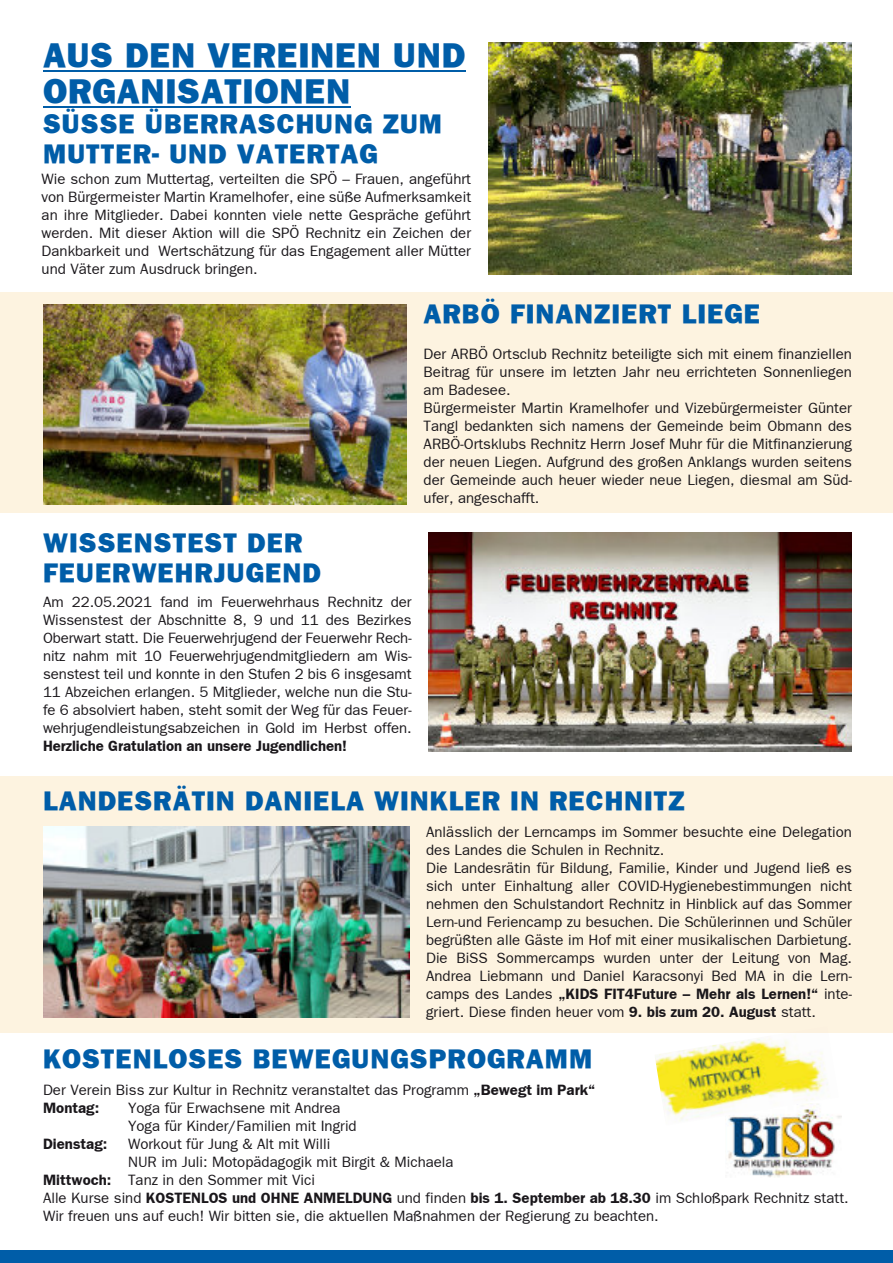
<style>
.page{position:relative;width:893px;height:1263px;background:#fff}
.page>*{position:absolute;margin:0;border:0;box-sizing:border-box;transform-origin:0 0}
.t1{font:800 34.5px/36px "Franklin Gothic";letter-spacing:.025em;color:#005da8}
.t2{font:800 27px/30px "Franklin Gothic";letter-spacing:.04em;color:#005da8}
.t3{font:15px/18px "Franklin Gothic";color:#1a171b}
.t4{font:15px "Franklin Gothic Demi";letter-spacing:-.005em;color:#1a171b}
.s1{font-family:"Franklin Gothic"}
.s2{font-family:"Franklin Gothic Demi"}
</style>
<div class="page">
<img style="left:728px;top:1115px;width:113px;height:62px">
<img style="left:654px;top:1032px;width:185px;height:93px">
<div style="left:0;top:292px;width:893px;height:221px;background:#fdf3e0"></div>
<div style="left:0;top:776px;width:893px;height:256px;background:#fdf3e0"></div>
<hr style="left:0;top:0;width:1px;height:480px;background:#f7aa29;opacity:.15">
<div style="left:0;top:1250px;width:893px;height:13px;background:#005da8"></div>
<hr style="left:43px;top:70px;width:422px;height:2px;background:#005da8">
<hr style="left:43px;top:106px;width:307px;height:2px;background:#005da8">
<img style="left:488px;top:43px;width:363px;height:231px">
<img style="left:43px;top:304px;width:364px;height:201px">
<img style="left:429px;top:533px;width:423px;height:218px">
<img style="left:43px;top:826px;width:366px;height:191px">
<h1 class="t1" style="left:43px;top:37px;width:424px">AUS DEN VEREINEN UND<br>ORGANISATIONEN</h1>
<h2 class="t2" style="left:43px;top:108px;width:401px">SÜSSE ÜBERRASCHUNG ZUM<br>MUTTER- UND VATERTAG</h2>
<p class="t3" style="left:42px;top:170px;width:431px;text-align:justify">Wie schon zum Muttertag, verteilten die SPÖ – Frauen, angeführt von Bürgermeister Martin Kramelhofer, eine süße Aufmerksamkeit an ihre Mitglieder. Dabei konnten viele nette Gespräche geführt werden. Mit dieser Aktion will die SPÖ Rechnitz ein Zeichen der Dankbarkeit und Wertschätzung für das Engagement aller Mütter und Väter zum Ausdruck bringen.</p>
<h2 class="t2" style="left:424px;top:299px;width:338px">ARBÖ FINANZIERT LIEGE</h2>
<h2 class="t2" style="left:43px;top:527px;width:279px">WISSENSTEST DER<br>FEUERWEHRJUGEND</h2>
<p class="t3" style="left:43px;top:593px;width:370px;text-align:justify">Am 22.05.2021 fand im Feuerwehrhaus Rechnitz der Wissenstest der Abschnitte 8, 9 und 11 des Bezirkes Oberwart statt. Die Feuerwehrjugend der Feuerwehr Rech&shy;nitz nahm mit 10 Feuerwehrjugendmitgliedern am Wis&shy;senstest teil und konnte in den Stufen 2 bis 6 insgesamt 11 Abzeichen erlangen. 5 Mitglieder, welche nun die Stu&shy;fe 6 absolviert haben, steht somit der Weg für das Feuer&shy;wehrjugendleistungsabzeichen in Gold im Herbst offen.</p>
<p class="t4" style="left:43px;top:737px;width:305px">Herzliche Gratulation an unsere Jugendlichen!</p>
<p class="t3" style="left:424px;top:345px;width:430px">Der ARBÖ Ortsclub Rechnitz beteiligte sich mit einem finanziellen Beitrag für unsere im letzten Jahr neu errichteten Sonnenliegen am Badesee.<br>Bürgermeister Martin Kramelhofer und Vizebürgermeister Günter Tangl bedankten sich namens der Gemeinde beim Obmann des ARBÖ-Ortsklubs Rechnitz Herrn Josef Muhr für die Mitfinanzierung der neuen Liegen. Aufgrund des großen Anklangs wurden seitens der Gemeinde auch heuer wieder neue Liegen, diesmal am Süd&shy;ufer, angeschafft.</p>
<h2 class="t2" style="left:43px;top:786px;width:643px">LANDESRÄTIN DANIELA WINKLER IN RECHNITZ</h2>
<p class="t3" style="left:426px;top:823px;width:427px">Anlässlich der Lerncamps im Sommer besuchte eine Delegation des Landes die Schulen in Rechnitz.<br>Die Landesrätin für Bildung, Familie, Kinder und Jugend ließ es sich unter Einhaltung aller COVID-Hygienebestimmungen nicht nehmen den Schulstandort Rechnitz in Hinblick auf das Sommer Lern-und Feriencamp zu besuchen. Die Schülerinnen und Schüler begrüßten alle Gäste im Hof mit einer musikalischen Darbietung.<br>Die BiSS Sommercamps wurden unter der Leitung von Mag.<br>Andrea Liebmann und Daniel Karacsonyi Bed MA in die Lern-</p>
<p class="t4" style="left:426px;top:985px;width:427px"><span class="s1">camps des Landes</span> „KIDS FIT4Future – Mehr als Lernen!“ <span class="s1">inte-</span></p>
<p class="t3" style="left:426px;top:1003px;width:391px">griert. Diese finden heuer vom <span class="s2">9. bis zum 20. August</span> statt.</p>
<h2 class="t2" style="left:43px;top:1044px;width:551px">KOSTENLOSES BEWEGUNGSPROGRAMM</h2>
<p class="t3" style="left:43px;top:1081px;width:554px">Der Verein Biss zur Kultur in Rechnitz veranstaltet das Programm <span class="s2">„Bewegt im Park“</span></p>
<p class="t4" style="left:43px;top:1099px;width:58px">Montag:</p>
<p class="t3" style="left:128px;top:1099px;width:230px">Yoga für Erwachsene mit Andrea<br>Yoga für Kinder/Familien mit Ingrid</p>
<p class="t4" style="left:43px;top:1135px;width:66px">Dienstag:</p>
<p class="t3" style="left:128px;top:1135px;width:204px">Workout für Jung &amp; Alt mit Willi</p>
<p class="t3" style="left:128px;top:1153px;width:327px">NUR im Juli: Motopädagogik mit Birgit &amp; Michaela</p>
<p class="t3" style="left:43px;top:1171px;width:273px"><span class="s2">Mittwoch:</span> Tanz in den Sommer mit Vici</p>
<p class="t3" style="left:43px;top:1189px;width:807px">Alle Kurse sind <span class="s2">KOSTENLOS und OHNE ANMELDUNG</span> und finden <span class="s2">bis 1. September ab 18.30</span> im Schloßpark Rechnitz statt.</p>
<p class="t3" style="left:43px;top:1207px;width:617px">Wir freuen uns auf euch! Wir bitten sie, die aktuellen Maßnahmen der Regierung zu beachten.</p>
</div>
